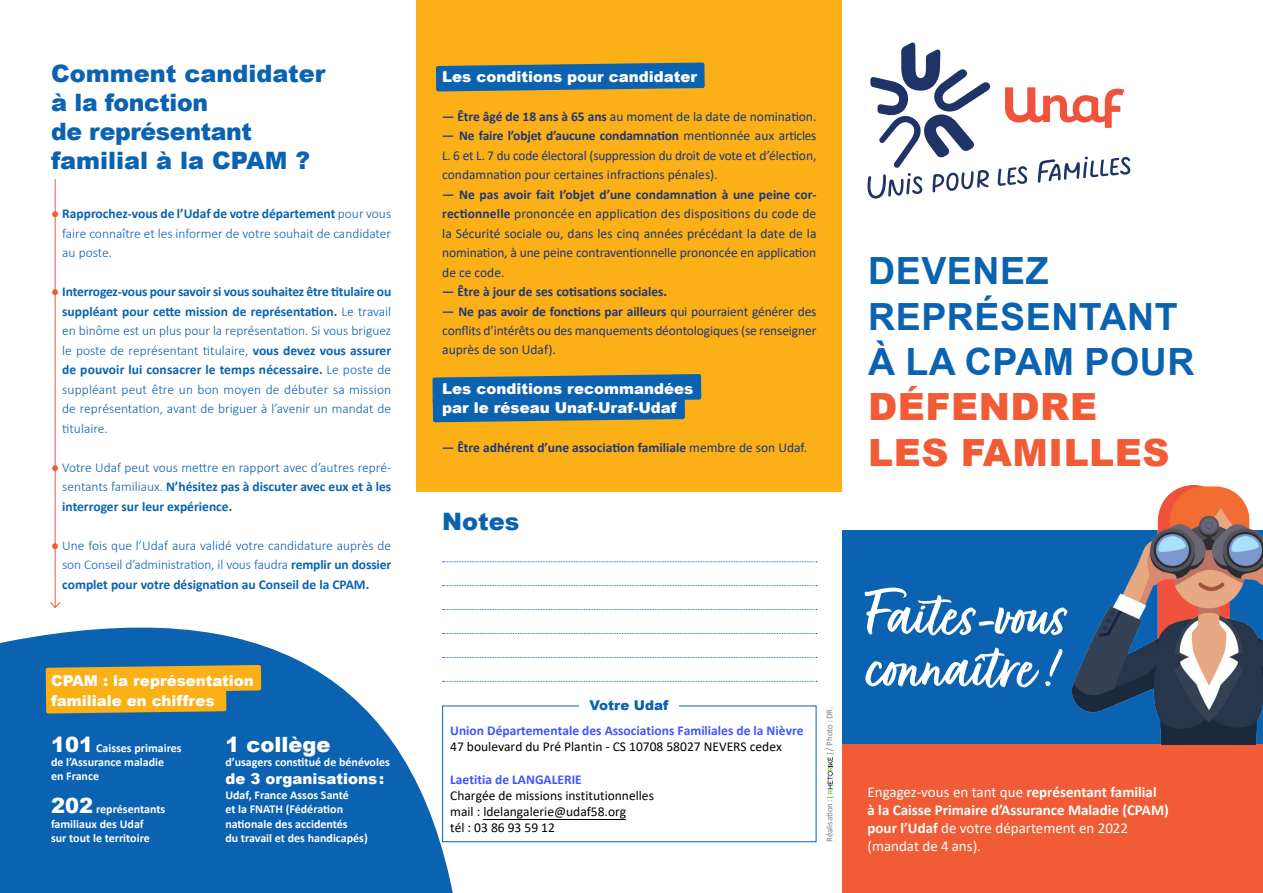
<style>
.page{position:relative;width:1263px;height:893px;background:#fff}
.page>*{position:absolute;margin:0;border:0;box-sizing:border-box;transform-origin:0 0}
.t1{font:75px "Fave Script Bold Pro";color:#fff}
.t2{font:700 37.5px/45.3px "Arial";letter-spacing:.015em;color:#0a62b0}
.t3{font:900 37.5px/45.3px "Arial";letter-spacing:.015em;color:#f15c36}
.t4{font:900 24px/29.2px "Arial";color:#0a62b0}
.t5{font:900 21px "Arial";color:#fff}
.t6{font:900 15px/19.5px "Arial";color:#fff}
.t7{font:700 15px/18px "Calibri";color:#fff}
.t8{font:300 13.5px/19.5px "Calibri";color:#0a62b0;text-align:justify}
.t9{font:13.5px/19.5px "Calibri";letter-spacing:-.01em;color:#213574;text-align:justify}
.t10{font:13.5px/16.2px "Calibri";color:#000}
.t11{font:700 13.5px "Calibri";color:#213574}
.t12{font:700 13.5px "Calibri";color:#4055ff}
.t13{font:900 13.5px "Arial";color:#0a62b0}
.t14{font:700 12px/14.4px "Calibri";color:#fff}
.t15{font:300 9px "Calibri";color:#57585a}
.s1{font-weight:700;color:#f15c36}
.s2{font-weight:700}
.s3{font-weight:400}
.s4{font-family:"Arial";font-weight:900;font-size:21px}
</style>
<div class="page">
<div style="left:417px;top:0;width:425px;height:491px;background:#fbb017"></div>
<svg style="left:436px;top:62px;width:269px;height:29px"></svg>
<div style="left:442px;top:706px;width:374px;height:136px;border:1px solid #0a62b0"></div>
<div style="left:580px;top:701px;width:99px;height:9px;background:#fff"></div>
<svg style="left:443px;top:561px;width:374px;height:1px"></svg>
<svg style="left:443px;top:585px;width:374px;height:1px"></svg>
<svg style="left:443px;top:609px;width:374px;height:1px"></svg>
<svg style="left:464px;top:633px;width:353px;height:1px"></svg>
<svg style="left:464px;top:657px;width:353px;height:1px"></svg>
<svg style="left:464px;top:681px;width:353px;height:1px"></svg>
<svg style="left:432px;top:374px;width:269px;height:48px"></svg>
<svg style="left:1005px;top:87px;width:119px;height:41px"></svg>
<svg style="left:867px;top:43px;width:124px;height:156px"></svg>
<svg style="left:998px;top:166px;width:29px;height:20px"></svg>
<svg style="left:1038px;top:157px;width:92px;height:26px"></svg>
<hr style="left:55px;top:179px;width:1px;height:428px;background:#f15c36">
<svg style="left:50px;top:601px;width:11px;height:8px"></svg>
<div style="left:842px;top:530px;width:421px;height:215px;background:#0a62b0"></div>
<div style="left:842px;top:745px;width:421px;height:148px;background:#f15c36"></div>
<svg style="left:0;top:627px;width:464px;height:266px;fill:#0a62b0"></svg>
<svg style="left:46px;top:665px;width:215px;height:48px"></svg>
<img style="left:1072px;top:485px;width:191px;height:260px">
<svg style="left:826px;top:753px;width:8px;height:45px"></svg>
<hr style="left:483px;top:819px;width:143px;height:1px;background:#000">
<h3 class="t4" style="left:51px;top:58px;width:276px">Comment candidater à la fonction<br>de représentant familial à la CPAM ?</h3>
<p class="t8" style="left:62px;top:204px;width:330px;text-indent:-11px"><span class="s1">●</span> <span class="s2">Rapprochez-vous de l’Udaf de votre département</span> pour vous faire connaître et les informer de votre souhait de candidater au poste.</p>
<p class="t8" style="left:62px;top:282px;width:331px;text-indent:-11px"><span class="s1">●</span> <span class="s2">Interrogez-vous pour savoir si vous souhaitez être titulaire ou suppléant pour cette mission de représentation.</span> Le travail en binôme est un plus pour la représentation. Si vous briguez le poste de représentant titulaire, <span class="s2">vous devez vous assurer de pouvoir lui consacrer le temps nécessaire.</span> Le poste de suppléant peut être un bon moyen de débuter sa mission de représentation, avant de briguer à l’avenir un mandat de titulaire.</p>
<p class="t8" style="left:62px;top:457px;width:330px;text-indent:-11px"><span class="s1">●</span> Votre Udaf peut vous mettre en rapport avec d’autres repré&shy;sentants familiaux. <span class="s2">N’hésitez pas à discuter avec eux et à les interroger sur leur expérience.</span></p>
<p class="t8" style="left:62px;top:535px;width:330px;text-indent:-11px"><span class="s1">●</span> Une fois que l’Udaf aura validé votre candidature auprès de son Conseil d’administration, il vous faudra <span class="s2">remplir un dossier complet pour votre désignation au Conseil de la CPAM.</span></p>
<p class="t6" style="left:442px;top:66px;width:256px">Les conditions pour candidater</p>
<p class="t9" style="left:442px;top:106px;width:376px"><span class="s2">— Être âgé de 18 ans à 65 ans</span> au moment de la date de nomination.</p>
<p class="t9" style="left:442px;top:125px;width:376px"><span class="s2">— Ne faire l’objet d’aucune condamnation</span> mentionnée aux articles L. 6 et L. 7 du code électoral (suppression du droit de vote et d’élection, condamnation pour certaines infractions pénales).</p>
<p class="t9" style="left:442px;top:184px;width:376px"><span class="s2">— Ne pas avoir fait I’objet d’une condamnation à une peine cor&shy;rectionnelle</span> prononcée en application des dispositions du code de la Sécurité sociale ou, dans les cinq années précédant la date de la nomination, à une peine contraventionnelle prononcée en application de ce code.</p>
<p class="t11" style="left:442px;top:282px;width:226px">— Être à jour de ses cotisations sociales.</p>
<p class="t9" style="left:442px;top:301px;width:376px"><span class="s2">— Ne pas avoir de fonctions par ailleurs</span> qui pourraient générer des conflits d’intérêts ou des manquements déontologiques (se renseigner auprès de son Udaf).</p>
<p class="t6" style="left:442px;top:378px;width:253px">Les conditions recommandées par le réseau Unaf-Uraf-Udaf</p>
<p class="t11" style="left:442px;top:438px;width:366px">— Être adhérent d’une association familiale <span class="s3">membre de son Udaf.</span></p>
<h3 class="t4" style="left:442px;top:506px;width:79px">Notes</h3>
<p class="t6" style="left:51px;top:670px;width:204px">CPAM : la représentation familiale en chiffres</p>
<p class="t14" style="left:51px;top:740px;width:132px"><span class="s4">101</span> Caisses primaires de l’Assurance maladie<br>en France</p>
<p class="t14" style="left:51px;top:802px;width:116px"><span class="s4">202</span> représentants familiaux des Udaf<br>sur tout le territoire</p>
<p class="t13" style="left:589px;top:696px;width:81px">Votre Udaf</p>
<p class="t15" style="left:824px;top:751px;width:46px;rotate:-90deg">/ Photo : DR.</p>
<p class="t12" style="left:450px;top:721px;width:355px">Union Départementale des Associations Familiales de la Nièvre</p>
<p class="t10" style="left:450px;top:738px;width:333px">47 boulevard du Pré Plantin - CS 10708 58027 NEVERS cedex</p>
<p class="t12" style="left:450px;top:770px;width:133px">Laetitia de LANGALERIE</p>
<p class="t10" style="left:450px;top:787px;width:205px">Chargée de missions institutionnelles mail : ldelangalerie@udaf58.org<br>tél : 03 86 93 59 12</p>
<h3 class="t5" style="left:225px;top:729px;width:107px">1 collège</h3>
<p class="t14" style="left:225px;top:755px;width:166px">d’usagers constitué de bénévoles</p>
<p class="t6" style="left:225px;top:769px;width:160px">de 3 organisations:</p>
<p class="t14" style="left:225px;top:787px;width:144px">Udaf, France Assos Santé<br>et la FNATH (Fédération nationale des accidentés<br>du travail et des handicapés)</p>
<p class="t15" style="left:824px;top:842px;width:44px;rotate:-90deg">Réalisation :</p>
<h2 class="t2" style="left:868px;top:249px;width:328px">DEVENEZ<br>REPRÉSENTANT<br>À LA CPAM POUR</h2>
<h2 class="t3" style="left:868px;top:383px;width:303px">DÉFENDRE<br>LES FAMILLES</h2>
<h1 class="t1" style="left:867px;top:573px;width:202px">Faites-vous</h1>
<h1 class="t1" style="left:867px;top:626px;width:190px">connaître !</h1>
<p class="t7" style="left:867px;top:783px;width:303px"><span class="s3">Engagez-vous en tant que</span> représentant familial<br>à la Caisse Primaire d’Assurance Maladie (CPAM) pour l’Udaf <span class="s3">de votre département en 2022 (mandat de 4 ans).</span></p>
</div>
